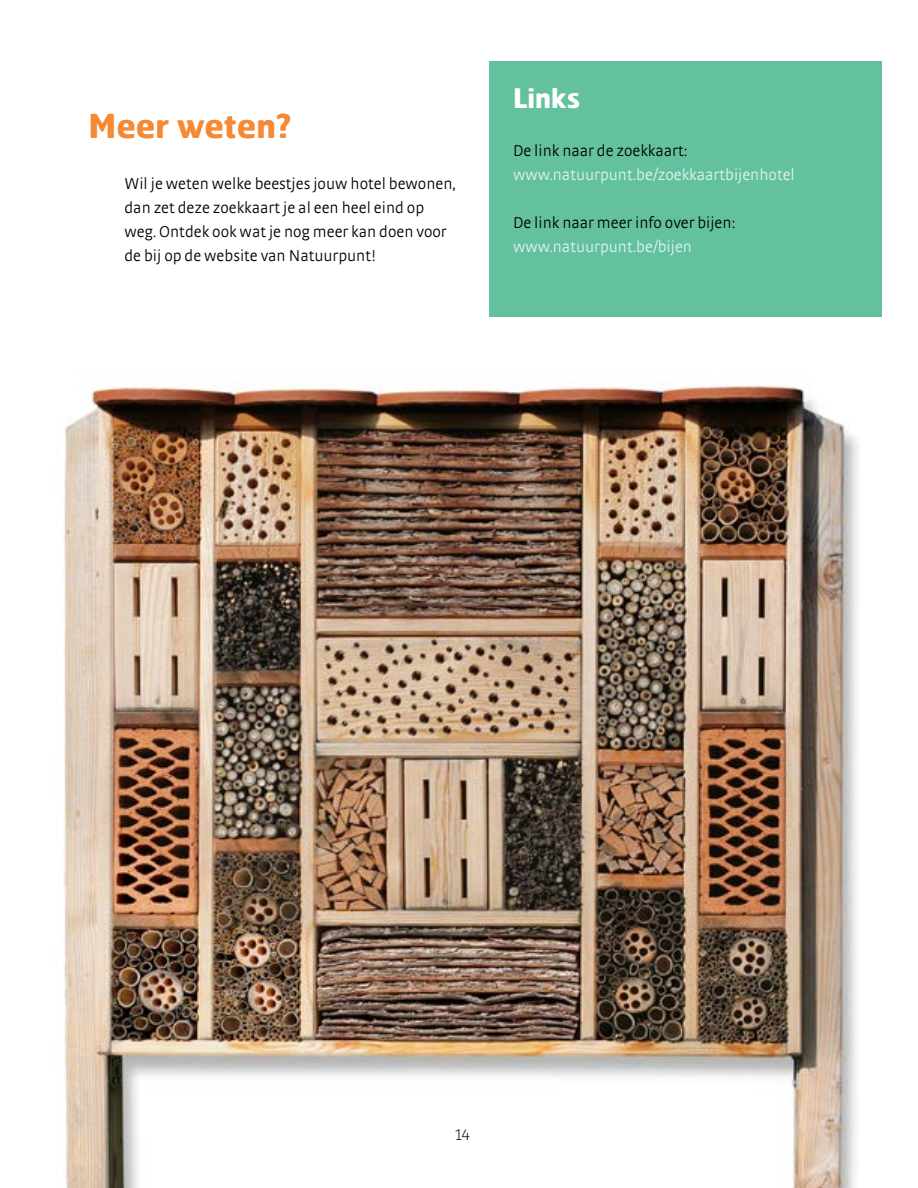
<style>
.page{position:relative;width:918px;height:1188px;background:#fff}
.page>*{position:absolute;margin:0;border:0;box-sizing:border-box;transform-origin:0 0}
.t1{font:700 33px "Hermes FB";color:#f68933}
.t2{font:700 27px "Hermes FB";color:#fff}
.t3{font:300 16.5px/24px "Strada OT";color:#000101}
.t4{font:300 16.5px "Strada OT";color:#e2f3f7}
.t5{font:100 16.5px "Bree";color:#000}
</style>
<div class="page">
<div style="left:489px;top:61px;width:393px;height:256px;background:#63c29d"></div>
<img style="left:63px;top:382px;width:795px;height:806px">
<div style="left:443px;top:1116px;width:40px;height:72px;background:#fff"></div>
<h1 class="t1" style="left:88px;top:104px;width:204px">Meer weten?</h1>
<p class="t3" style="left:124px;top:172px;width:333px">Wil je weten welke beestjes jouw hotel bewonen, dan zet deze zoekkaart je al een heel eind op weg. Ontdek ook wat je nog meer kan doen voor de bij op de website van Natuurpunt!</p>
<h2 class="t2" style="left:513px;top:80px;width:69px">Links</h2>
<p class="t3" style="left:513px;top:139px;width:176px">De link naar de zoekkaart:</p>
<p class="t4" style="left:513px;top:165px;width:283px">www.natuurpunt.be/zoekkaartbijenhotel</p>
<p class="t3" style="left:513px;top:211px;width:224px">De link naar meer info over bijen:</p>
<p class="t4" style="left:513px;top:237px;width:181px">www.natuurpunt.be/bijen</p>
<p class="t5" style="left:455px;top:1126px;width:16px">14</p>
</div>
